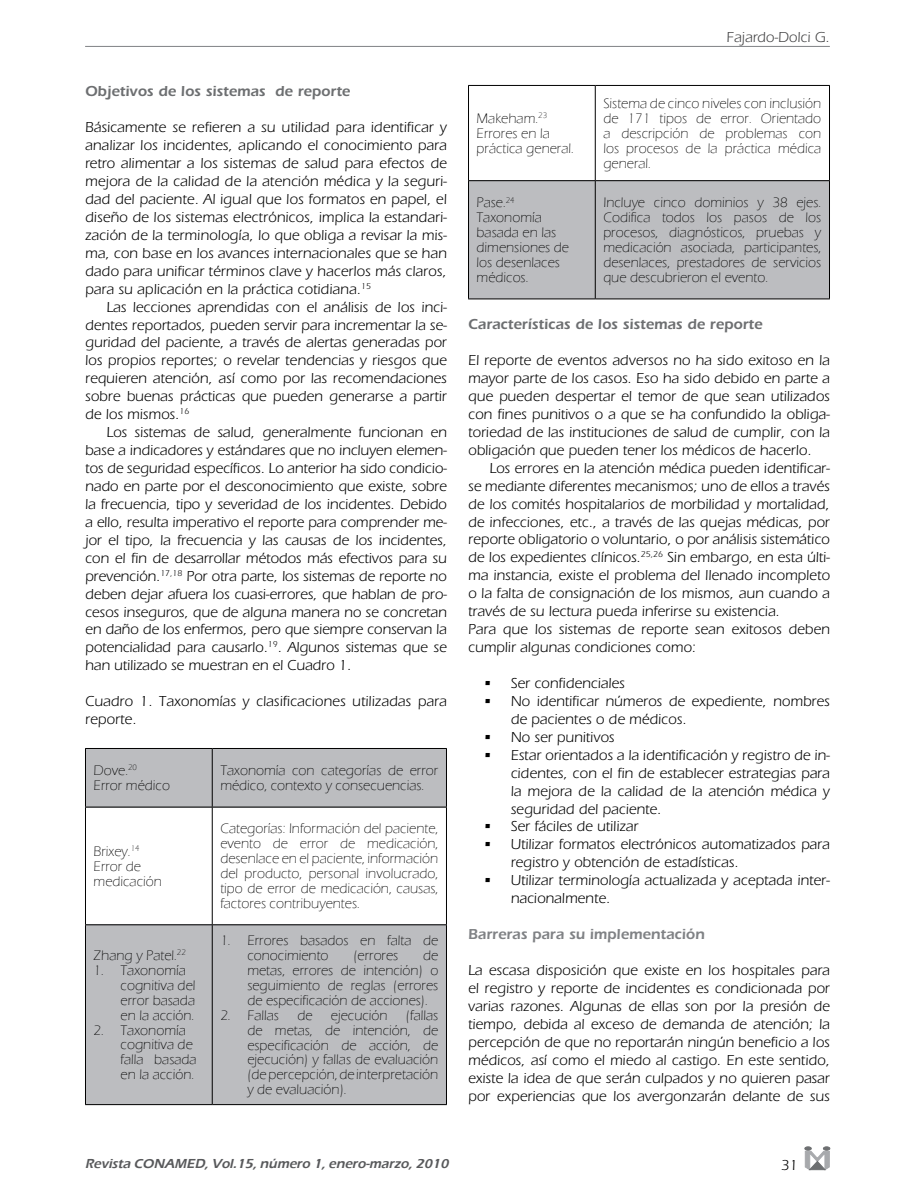
<style>
.page{position:relative;width:915px;height:1191px;background:#fff}
.page>*{position:absolute;margin:0;border:0;box-sizing:border-box;transform-origin:0 0}
.t1{font:15px/18px "Itc Eras";color:#000;text-align:justify}
.t2{font:600 15px "Itc Eras";color:#6d6f71}
.t3{font:600 15px "Itc Eras";color:#808285}
.t4{font:15px "Itc Eras";color:#414142}
.t5{font:300 14.25px/15px "Eras ITC";color:#000}
.t6{font:italic 600 13.5px "Eras ITC";color:#58595b}
</style>
<div class="page">
<div style="left:85px;top:748px;width:361px;height:59px;background:#bcbdc0"></div>
<div style="left:85px;top:924px;width:361px;height:180px;background:#bcbdc0"></div>
<div style="left:468px;top:181px;width:361px;height:118px;background:#bcbdc0"></div>
<hr style="left:85px;top:748px;width:127px;height:1px;background:#000">
<hr style="left:85px;top:749px;width:1px;height:57px;background:#000">
<hr style="left:212px;top:748px;width:234px;height:1px;background:#000">
<hr style="left:212px;top:749px;width:1px;height:57px;background:#000">
<hr style="left:446px;top:749px;width:1px;height:57px;background:#000">
<hr style="left:85px;top:806px;width:127px;height:1px;background:#000">
<hr style="left:85px;top:807px;width:1px;height:117px;background:#000">
<hr style="left:212px;top:806px;width:234px;height:1px;background:#000">
<hr style="left:212px;top:807px;width:1px;height:117px;background:#000">
<hr style="left:446px;top:807px;width:1px;height:117px;background:#000">
<hr style="left:85px;top:924px;width:127px;height:1px;background:#000">
<hr style="left:85px;top:925px;width:1px;height:179px;background:#000">
<hr style="left:212px;top:924px;width:234px;height:1px;background:#000">
<hr style="left:212px;top:925px;width:1px;height:179px;background:#000">
<hr style="left:446px;top:925px;width:1px;height:179px;background:#000">
<hr style="left:85px;top:1104px;width:127px;height:1px;background:#000">
<hr style="left:212px;top:1104px;width:234px;height:1px;background:#000">
<hr style="left:468px;top:85px;width:127px;height:1px;background:#000">
<hr style="left:468px;top:86px;width:1px;height:94px;background:#000">
<hr style="left:595px;top:85px;width:234px;height:1px;background:#000">
<hr style="left:594px;top:86px;width:1px;height:94px;background:#000">
<hr style="left:828px;top:86px;width:1px;height:94px;background:#000">
<hr style="left:468px;top:180px;width:127px;height:1px;background:#000">
<hr style="left:468px;top:181px;width:1px;height:117px;background:#000">
<hr style="left:595px;top:180px;width:234px;height:1px;background:#000">
<hr style="left:594px;top:181px;width:1px;height:117px;background:#000">
<hr style="left:828px;top:181px;width:1px;height:117px;background:#000">
<hr style="left:468px;top:298px;width:127px;height:1px;background:#000">
<hr style="left:595px;top:298px;width:234px;height:1px;background:#000">
<hr style="left:85px;top:46px;width:744px;height:1px;background:#808285">
<svg style="left:804px;top:1146px;width:25px;height:23px"></svg>
<p class="t2" style="left:85px;top:83px;width:266px">Objetivos de los sistemas de reporte</p>
<p class="t1" style="left:85px;top:118px;width:363px">Básicamente se refieren a su utilidad para identificar y analizar los incidentes, aplicando el conocimiento para retro alimentar a los sistemas de salud para efectos de mejora de la calidad de la atención médica y la seguri&shy;dad del paciente. Al igual que los formatos en papel, el diseño de los sistemas electrónicos, implica la estandari&shy;zación de la terminología, lo que obliga a revisar la mis&shy;ma, con base en los avances internacionales que se han dado para unificar términos clave y hacerlos más claros, para su aplicación en la práctica cotidiana.<sup>15</sup></p>
<p class="t1" style="left:85px;top:298px;width:363px;text-indent:21px">Las lecciones aprendidas con el análisis de los inci&shy;dentes reportados, pueden servir para incrementar la se&shy;guridad del paciente, a través de alertas generadas por los propios reportes; o revelar tendencias y riesgos que requieren atención, así como por las recomendaciones sobre buenas prácticas que pueden generarse a partir de los mismos.<sup>16</sup></p>
<p class="t1" style="left:85px;top:423px;width:363px;text-indent:21px">Los sistemas de salud, generalmente funcionan en base a indicadores y estándares que no incluyen elemen&shy;tos de seguridad específicos. Lo anterior ha sido condicio&shy;nado en parte por el desconocimiento que existe, sobre la frecuencia, tipo y severidad de los incidentes. Debido a ello, resulta imperativo el reporte para comprender me&shy;jor el tipo, la frecuencia y las causas de los incidentes, con el fin de desarrollar métodos más efectivos para su prevención.<sup>17,18</sup> Por otra parte, los sistemas de reporte no deben dejar afuera los cuasi-errores, que hablan de pro&shy;cesos inseguros, que de alguna manera no se concretan en daño de los enfermos, pero que siempre conservan la potencialidad para causarlo.<sup>19</sup>. Algunos sistemas que se han utilizado se muestran en el Cuadro 1.</p>
<p class="t1" style="left:85px;top:692px;width:363px">Cuadro 1. Taxonomías y clasificaciones utilizadas para reporte.</p>
<p class="t5" style="left:94px;top:763px;width:78px">Dove.<sup>20<br></sup>Error médico</p>
<p class="t5" style="left:220px;top:763px;width:219px">Taxonomía con categorías de error médico, contexto y consecuencias.</p>
<p class="t5" style="left:94px;top:843px;width:70px">Brixey.<sup>14<br></sup>Error de medicación</p>
<p class="t5" style="left:94px;top:947px;width:94px">Zhang y Patel.<sup>22</sup></p>
<p class="t5" style="left:121px;top:962px;width:76px;text-indent:-27px">1. Taxonomía cognitiva del error basada en la acción.</p>
<p class="t5" style="left:121px;top:1022px;width:78px;text-indent:-27px">2. Taxonomía cognitiva de falla basada en la acción.</p>
<p class="t5" style="left:220px;top:821px;width:219px;text-align:justify">Categorías: Información del paciente, evento de error de medicación, desenlace en el paciente, información del producto, personal involucrado, tipo de error de medicación, causas, factores contribuyentes.</p>
<p class="t5" style="left:247px;top:932px;width:192px;text-indent:-27px">1. Errores basados en falta de conocimiento</p>
<p class="t5" style="left:247px;top:947px;width:192px;text-align:justify;text-indent:176px">de metas, errores de intención) o seguimiento de reglas (errores de especificación de acciones).</p>
<p class="t5" style="left:220px;top:1007px;width:60px">2. Fallas</p>
<p class="t5" style="left:297px;top:1007px;width:17px">de</p>
<p class="t5" style="left:331px;top:1007px;width:58px">ejecución</p>
<p class="t5" style="left:353px;top:947px;width:46px">(errores</p>
<p class="t5" style="left:247px;top:1007px;width:192px;text-align:justify;text-indent:158px">(fallas de metas, de intención, de especificación de acción, de ejecución) y fallas de evaluación (de percepción, de interpretación y de evaluación).</p>
<p class="t5" style="left:476px;top:111px;width:99px">Makeham.<sup>23<br></sup>Errores en la práctica general.</p>
<p class="t4" style="left:726px;top:28px;width:105px">Fajardo-Dolci G.</p>
<p class="t5" style="left:603px;top:96px;width:219px;text-align:justify">Sistema de cinco niveles con inclusión de 171 tipos de error. Orientado a descripción de problemas con los procesos de la práctica médica general.</p>
<p class="t5" style="left:476px;top:195px;width:94px">Pase.<sup>24<br></sup>Taxonomía basada en las dimensiones de los desenlaces médicos.</p>
<p class="t5" style="left:603px;top:195px;width:219px;text-align:justify">Incluye cinco dominios y 38 ejes.<br>Codifica todos los pasos de los procesos, diagnósticos, pruebas y medicación asociada, participantes, desenlaces, prestadores de servicios que descubrieron el evento.</p>
<p class="t2" style="left:468px;top:315px;width:296px">Características de los sistemas de reporte</p>
<p class="t1" style="left:468px;top:351px;width:363px">El reporte de eventos adversos no ha sido exitoso en la mayor parte de los casos. Eso ha sido debido en parte a que pueden despertar el temor de que sean utilizados con fines punitivos o a que se ha confundido la obliga&shy;toriedad de las instituciones de salud de cumplir, con la obligación que pueden tener los médicos de hacerlo.</p>
<p class="t1" style="left:468px;top:459px;width:363px;text-align:left;text-indent:21px">Los errores en la atención médica pueden identificar&shy;se mediante diferentes mecanismos; uno de ellos a través de los comités hospitalarios de morbilidad y mortalidad, de infecciones, etc., a través de las quejas médicas, por reporte obligatorio o voluntario, o por análisis sistemático de los expedientes clínicos.<sup>25,26</sup> Sin embargo, en esta últi&shy;ma instancia, existe el problema del llenado incompleto o la falta de consignación de los mismos, aun cuando a través de su lectura pueda inferirse su existencia.<br>Para que los sistemas de reporte sean exitosos deben cumplir algunas condiciones como:</p>
<p class="t1" style="left:483px;top:674px;width:143px">• Ser confidenciales</p>
<p class="t1" style="left:510px;top:692px;width:320px;text-indent:-27px">• No identificar números de expediente, nombres de pacientes o de médicos.</p>
<p class="t1" style="left:483px;top:728px;width:132px">• No ser punitivos</p>
<p class="t1" style="left:510px;top:746px;width:321px;text-indent:-27px">• Estar orientados a la identificación y registro de in&shy;cidentes, con el fin de establecer estrategias para la mejora de la calidad de la atención médica y seguridad del paciente.</p>
<p class="t1" style="left:483px;top:817px;width:156px">• Ser fáciles de utilizar</p>
<p class="t1" style="left:510px;top:835px;width:320px;text-indent:-27px">• Utilizar formatos electrónicos automatizados para registro y obtención de estadísticas.</p>
<p class="t1" style="left:510px;top:871px;width:321px;text-indent:-27px">• Utilizar terminología actualizada y aceptada inter&shy;nacionalmente.</p>
<p class="t3" style="left:468px;top:925px;width:238px">Barreras para su implementación</p>
<p class="t1" style="left:468px;top:961px;width:363px">La escasa disposición que existe en los hospitales para el registro y reporte de incidentes es condicionada por varias razones. Algunas de ellas son por la presión de tiempo, debida al exceso de demanda de atención; la percepción de que no reportarán ningún beneficio a los médicos, así como el miedo al castigo. En este sentido, existe la idea de que serán culpados y no quieren pasar por experiencias que los avergonzarán delante de sus</p>
<p class="t6" style="left:85px;top:1155px;width:367px">Revista CONAMED,Vol.15,número 1,enero-marzo,2010</p>
<p class="t1" style="left:780px;top:1156px;width:18px">31</p>
</div>
